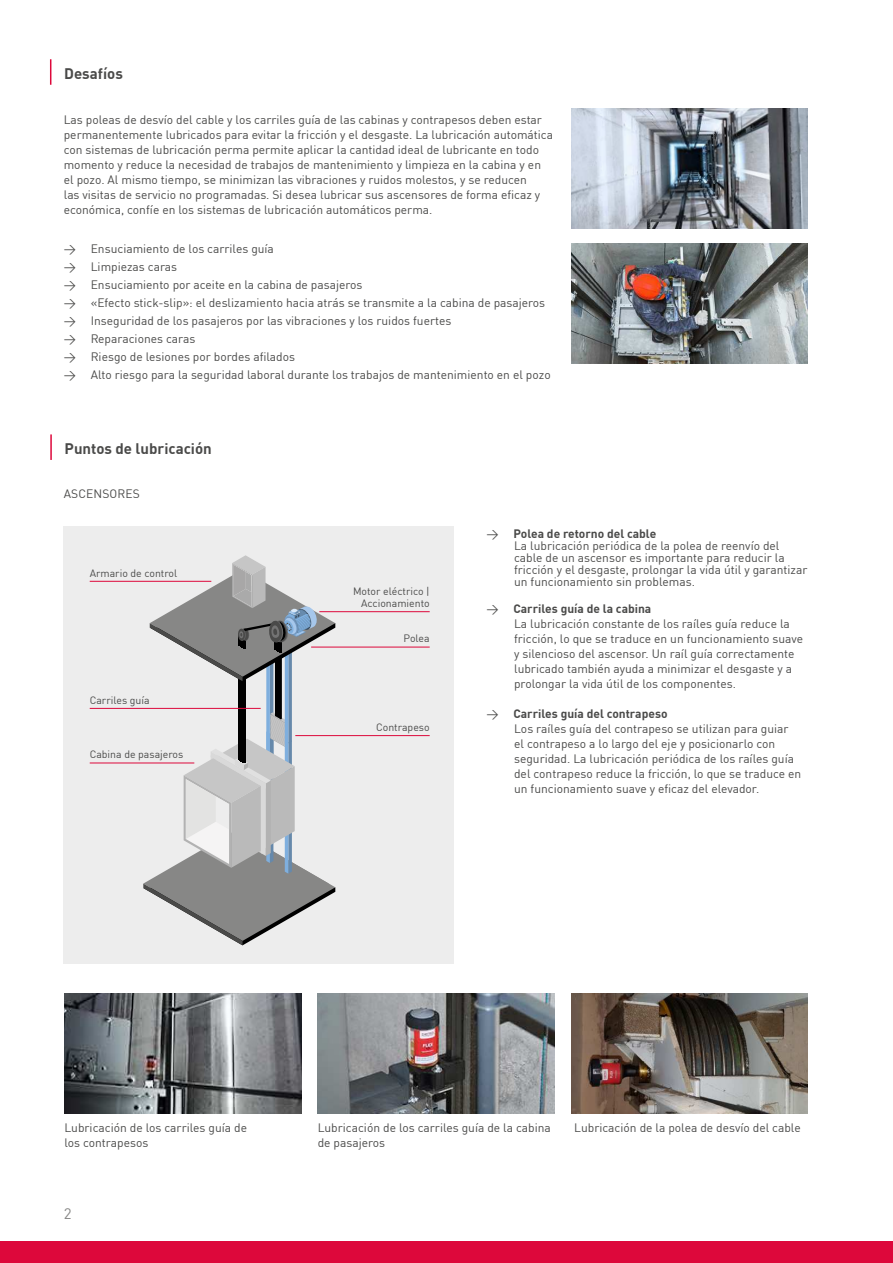
<style>
.page{position:relative;width:893px;height:1263px;background:#fff}
.page>*{position:absolute;margin:0;border:0;box-sizing:border-box;transform-origin:0 0}
.t1{font:700 15px "DIN Pro";color:#4a4a49}
.t2{font:15px "DIN Pro";color:#878786}
.t3{font:12px/15px "DIN Pro";color:#4a4a49}
.t4{font:10.5px/12px "DIN Pro";color:#4a4a49;text-align:right}
.s1{font-weight:700}
</style>
<div class="page">
<div style="left:0;top:1242px;width:893px;height:21px;background:#dd083b"></div>
<div style="left:64px;top:526px;width:390px;height:437px;background:#ededed"></div>
<img style="left:64px;top:993px;width:237px;height:120px">
<img style="left:318px;top:993px;width:236px;height:120px">
<img style="left:571px;top:993px;width:237px;height:120px">
<svg style="left:143px;top:555px;width:192px;height:390px"></svg>
<img style="left:571px;top:244px;width:237px;height:120px">
<img style="left:571px;top:109px;width:237px;height:120px">
<svg style="left:50px;top:59px;width:1px;height:26px"></svg>
<hr style="left:50px;top:434px;width:2px;height:26px;background:#dd083b">
<hr style="left:319px;top:611px;width:111px;height:1px;background:#dd083b">
<hr style="left:90px;top:581px;width:121px;height:1px;background:#dd083b">
<hr style="left:90px;top:708px;width:171px;height:1px;background:#dd083b">
<hr style="left:90px;top:763px;width:104px;height:1px;background:#dd083b">
<hr style="left:311px;top:647px;width:119px;height:1px;background:#dd083b">
<hr style="left:295px;top:735px;width:135px;height:1px;background:#dd083b">
<p class="t1" style="left:64px;top:67px;width:60px">Desafíos</p>
<p class="t3" style="left:64px;top:113px;width:491px">Las poleas de desvío del cable y los carriles guía de las cabinas y contrapesos deben estar permanentemente lubricados para evitar la fricción y el desgaste. La lubricación automática con sistemas de lubricación perma permite aplicar la cantidad ideal de lubricante en todo momento y reduce la necesidad de trabajos de mantenimiento y limpieza en la cabina y en el pozo. Al mismo tiempo, se minimizan las vibraciones y ruidos molestos, y se reducen<br>las visitas de servicio no programadas. Si desea lubricar sus ascensores de forma e昀椀caz y económica, confíe en los sistemas de lubricación automáticos perma.</p>
<p class="t3" style="left:64px;top:240px;width:212px">→ Ensuciamiento de los carriles guía</p>
<p class="t3" style="left:64px;top:258px;width:115px">→ Limpiezas caras</p>
<p class="t3" style="left:64px;top:276px;width:300px">→ Ensuciamiento por aceite en la cabina de pasajeros</p>
<p class="t3" style="left:64px;top:294px;width:483px">→ «Efecto stick-slip»: el deslizamiento hacia atrás se transmite a la cabina de pasajeros</p>
<p class="t3" style="left:64px;top:312px;width:389px">→ Inseguridad de los pasajeros por las vibraciones y los ruidos fuertes</p>
<p class="t3" style="left:64px;top:330px;width:133px">→ Reparaciones caras</p>
<p class="t3" style="left:64px;top:348px;width:233px">→ Riesgo de lesiones por bordes a昀椀lados</p>
<p class="t3" style="left:64px;top:366px;width:488px">→ Alto riesgo para la seguridad laboral durante los trabajos de mantenimiento en el pozo</p>
<p class="t1" style="left:65px;top:442px;width:149px">Puntos de lubricación</p>
<p class="t3" style="left:64px;top:487px;width:77px">ASCENSORES</p>
<p class="t4" style="left:90px;top:568px;width:89px">Armario de control</p>
<p class="t4" style="left:90px;top:695px;width:61px">Carriles guía</p>
<p class="t4" style="left:90px;top:749px;width:95px">Cabina de pasajeros</p>
<p class="t4" style="left:353px;top:586px;width:78px">Motor eléctrico |<br>Accionamiento</p>
<p class="t4" style="left:403px;top:633px;width:28px">Polea</p>
<p class="t4" style="left:376px;top:722px;width:55px">Contrapeso</p>
<p class="t3" style="left:514px;top:526px;width:295px;line-height:12px;text-indent:-28px">→ <span class="s1">Polea de retorno del cable<br></span>La lubricación periódica de la polea de reenvío del cable de un ascensor es importante para reducir la fricción y el desgaste, prolongar la vida útil y garantizar un funcionamiento sin problemas.</p>
<p class="t3" style="left:514px;top:600px;width:290px;text-indent:-28px">→ <span class="s1">Carriles guía de la cabina<br></span>La lubricación constante de los raíles guía reduce la fricción, lo que se traduce en un funcionamiento suave y silencioso del ascensor. Un raíl guía correctamente lubricado también ayuda a minimizar el desgaste y a prolongar la vida útil de los componentes.</p>
<p class="t3" style="left:514px;top:705px;width:289px;text-indent:-28px">→ <span class="s1">Carriles guía del contrapeso<br></span>Los raíles guía del contrapeso se utilizan para guiar el contrapeso a lo largo del eje y posicionarlo con seguridad. La lubricación periódica de los raíles guía del contrapeso reduce la fricción, lo que se traduce en un funcionamiento suave y e昀椀caz del elevador.</p>
<p class="t3" style="left:64px;top:1121px;width:184px">Lubricación de los carriles guía de los contrapesos</p>
<p class="t3" style="left:318px;top:1121px;width:235px">Lubricación de los carriles guía de la cabina de pasajeros</p>
<p class="t3" style="left:574px;top:1121px;width:228px">Lubricación de la polea de desvío del cable</p>
<p class="t2" style="left:64px;top:1207px;width:9px">2</p>
</div>
